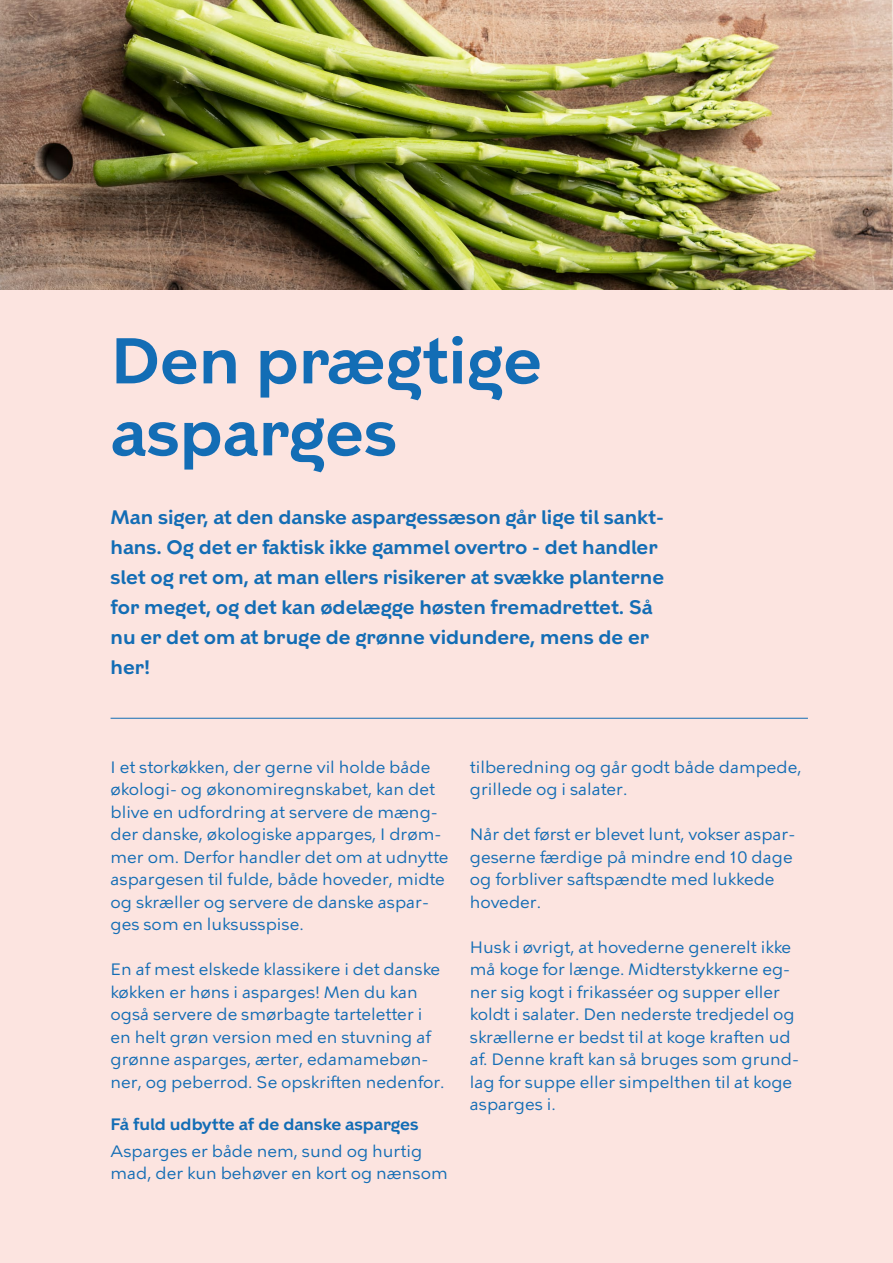
<style>
.page{position:relative;width:893px;height:1263px;background:#fff}
.page>*{position:absolute;margin:0;border:0;box-sizing:border-box;transform-origin:0 0}
.t1{font:600 64.5px/72px "KBH";color:#136db5}
.t2{font:600 19.5px/30px "KBH";color:#136db5}
.t3{font:16.5px/22.5px "KBH Tekst";color:#136db5}
.t4{font:600 16.5px/27px "KBH";color:#136db5}
.s1{font-family:"KBH Tekst";font-weight:400}
</style>
<div class="page">
<div style="left:0;top:289px;width:893px;height:974px;background:#fce4e0"></div>
<img style="left:0;top:0;width:893px;height:289px">
<hr style="left:111px;top:718px;width:697px;height:1px;background:#136db5">
<p class="t1" style="left:111px;top:325px;width:433px">Den prægtige asparges</p>
<p class="t2" style="left:111px;top:502px;width:555px">Man siger, at den danske aspargessæson går lige til sankt&shy;hans. Og det er faktisk ikke gammel overtro - det handler slet og ret om, at man ellers risikerer at svække planterne for meget, og det kan ødelægge høsten fremadrettet. Så nu er det om at bruge de grønne vidundere, mens de er her!</p>
<p class="t3" style="left:111px;top:755px;width:321px">I et storkøkken, der gerne vil holde både</p>
<p class="t3" style="left:470px;top:756px;width:333px">tilberedning og går godt både dampede,</p>
<p class="t3" style="left:111px;top:778px;width:326px">økologi- og økonomiregnskabet, kan det</p>
<p class="t3" style="left:470px;top:778px;width:159px">grillede og i salater.</p>
<p class="t3" style="left:111px;top:800px;width:332px">blive en udfordring at servere de mæng&shy;der danske, økologiske apparges, I drøm-</p>
<p class="t3" style="left:470px;top:823px;width:327px">Når det først er blevet lunt, vokser aspar-</p>
<p class="t3" style="left:111px;top:846px;width:340px">mer om. Derfor handler det om at udnytte</p>
<p class="t3" style="left:470px;top:846px;width:324px">geserne færdige på mindre end 10 dage</p>
<p class="t3" style="left:111px;top:868px;width:336px">aspargesen til fulde, både hoveder, midte</p>
<p class="t3" style="left:470px;top:868px;width:306px">og forbliver saftspændte med lukkede</p>
<p class="t3" style="left:111px;top:891px;width:320px">og skræller og servere de danske aspar-</p>
<p class="t3" style="left:470px;top:891px;width:73px">hoveder.</p>
<p class="t3" style="left:111px;top:913px;width:195px">ges som en luksusspise.</p>
<p class="t3" style="left:470px;top:936px;width:323px">Husk i øvrigt, at hovederne generelt ikke</p>
<p class="t3" style="left:111px;top:958px;width:331px">En af mest elskede klassikere i det danske</p>
<p class="t3" style="left:470px;top:958px;width:322px">må koge for længe. Midterstykkerne eg-</p>
<p class="t3" style="left:111px;top:981px;width:309px">køkken er høns i asparges! Men du kan</p>
<p class="t3" style="left:470px;top:981px;width:312px">ner sig kogt i frikasséer og supper eller</p>
<p class="t3" style="left:111px;top:1003px;width:313px">også servere de smørbagte tarteletter i</p>
<p class="t3" style="left:470px;top:1003px;width:326px">koldt i salater. Den nederste tredjedel og</p>
<p class="t3" style="left:111px;top:1026px;width:322px">en helt grøn version med en stuvning af</p>
<p class="t3" style="left:470px;top:1026px;width:322px">skrællerne er bedst til at koge kraften ud</p>
<p class="t3" style="left:111px;top:1048px;width:319px">grønne asparges, ærter, edamamebøn-</p>
<p class="t3" style="left:470px;top:1048px;width:331px">af. Denne kraft kan så bruges som grund-</p>
<p class="t3" style="left:111px;top:1071px;width:335px">ner, og peberrod. Se opskriften nedenfor.</p>
<p class="t3" style="left:470px;top:1071px;width:324px">lag for suppe eller simpelthen til at koge asparges i.</p>
<p class="t4" style="left:111px;top:1110px;width:313px">Få fuld udbytte af de danske asparges<br><span class="s1">Asparges er både nem, sund og hurtig</span></p>
<p class="t3" style="left:111px;top:1162px;width:339px">mad, der kun behøver en kort og nænsom</p>
</div>
